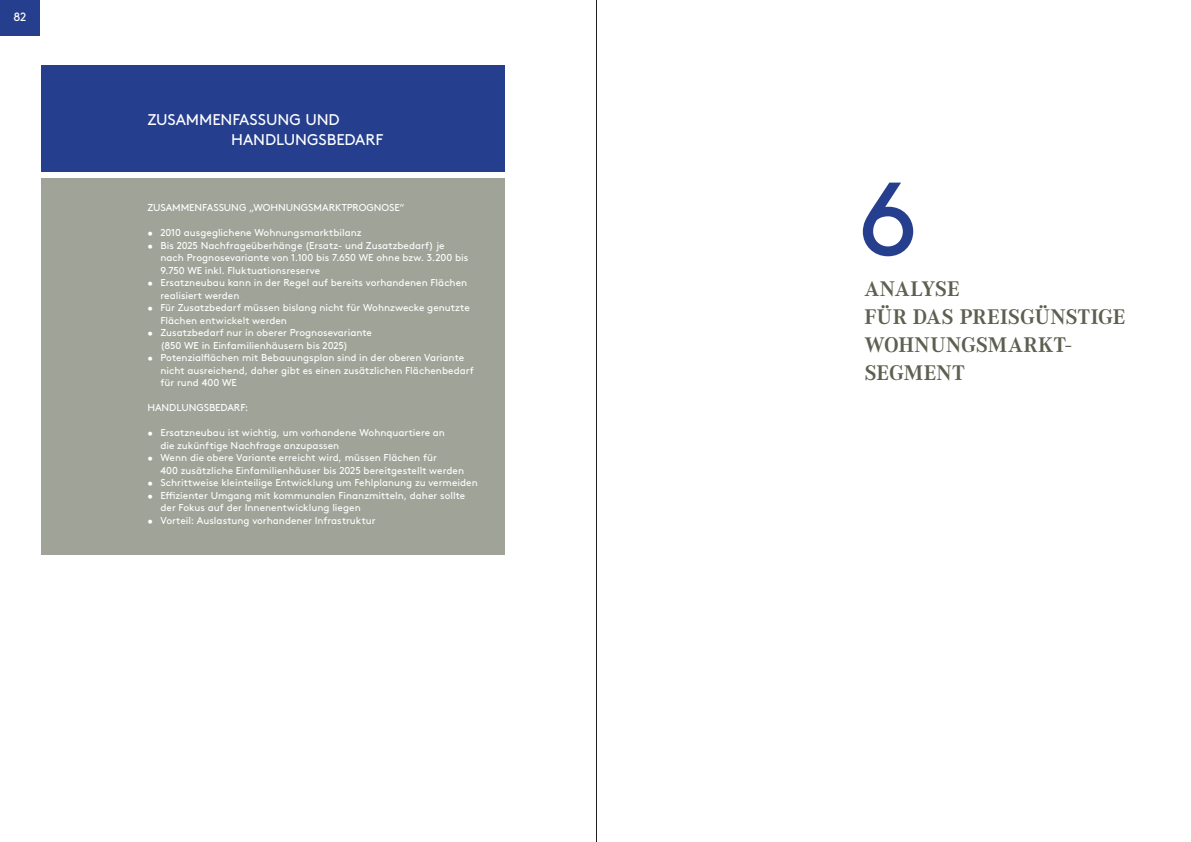
<style>
.page{position:relative;width:1191px;height:842px;background:#fff}
.page>*{position:absolute;margin:0;border:0;box-sizing:border-box;transform-origin:0 0}
.t1{font:103.8px "Brown Std";color:#253f8e}
.t2{font:700 22px/28px "Corporate A";color:#5d6050}
.t3{font:15.5px/20px "Brown Std";letter-spacing:-.005em;color:#fff}
.t4{font:12px "Brown Std";color:#fff}
.t5{font:10px/12.5px "Brown Std";color:#fff}
</style>
<div class="page">
<div style="left:0;top:0;width:40px;height:36px;background:#253f8e"></div>
<hr style="left:596px;top:0;width:1px;height:842px;background:#231f20">
<div style="left:41px;top:179px;width:464px;height:376px;background:#a0a398"></div>
<div style="left:41px;top:65px;width:464px;height:107px;background:#253f8e"></div>
<p class="t4" style="left:13px;top:10px;width:14px">82</p>
<h3 class="t3" style="left:231px;top:109px;width:153px;text-indent:-84px">ZUSAMMENFASSUNG UND<br>HANDLUNGSBEDARF</h3>
<p class="t5" style="left:147px;top:201px;width:259px">ZUSAMMENFASSUNG „WOHNUNGSMARKTPROGNOSE“</p>
<p class="t5" style="left:147px;top:226px;width:215px">• 2010 ausgeglichene Wohnungsmarktbilanz</p>
<p class="t5" style="left:160px;top:239px;width:309px;text-indent:-13px">• Bis 2025 Nachfrageüberhänge (Ersatz- und Zusatzbedarf) je nach Prognosevariante von 1.100 bis 7.650 WE ohne bzw. 3.200 bis<br>9.750 WE inkl. Fluktuationsreserve</p>
<p class="t5" style="left:160px;top:276px;width:308px;text-indent:-13px">• Ersatzneubau kann in der Regel auf bereits vorhandenen Flächen realisiert werden</p>
<p class="t5" style="left:160px;top:301px;width:311px;text-indent:-13px">• Für Zusatzbedarf müssen bislang nicht für Wohnzwecke genutzte<br>Flächen entwickelt werden</p>
<p class="t5" style="left:160px;top:326px;width:213px;text-indent:-13px">• Zusatzbedarf nur in oberer Prognosevariante (850 WE in Einfamilienhäusern bis 2025)</p>
<p class="t5" style="left:160px;top:351px;width:315px;text-indent:-13px">• Potenzialflächen mit Bebauungsplan sind in der oberen Variante nicht ausreichend, daher gibt es einen zusätzlichen Flächenbedarf für rund 400 WE</p>
<p class="t5" style="left:147px;top:401px;width:102px">HANDLUNGSBEDARF:</p>
<p class="t5" style="left:160px;top:426px;width:286px;text-indent:-13px">• Ersatzneubau ist wichtig, um vorhandene Wohnquartiere an die zukünftige Nachfrage anzupassen</p>
<p class="t5" style="left:160px;top:451px;width:305px;text-indent:-13px">• Wenn die obere Variante erreicht wird, müssen Flächen für<br>400 zusätzliche Einfamilienhäuser bis 2025 bereitgestellt werden</p>
<p class="t5" style="left:147px;top:476px;width:332px">• Schrittweise kleinteilige Entwicklung um Fehlplanung zu vermeiden</p>
<p class="t5" style="left:160px;top:489px;width:306px;text-indent:-13px">• Effi zienter Umgang mit kommunalen Finanzmitteln, daher sollte der Fokus auf der Innenentwicklung liegen</p>
<p class="t5" style="left:147px;top:514px;width:230px">• Vorteil: Auslastung vorhandener Infrastruktur</p>
<h1 class="t1" style="left:857px;top:159px;width:62px">6</h1>
<h2 class="t2" style="left:864px;top:275px;width:263px">ANALYSE<br>FÜR DAS PREISGÜNSTIGE<br>WOHNUNGSMARKT-<br>SEGMENT</h2>
</div>
